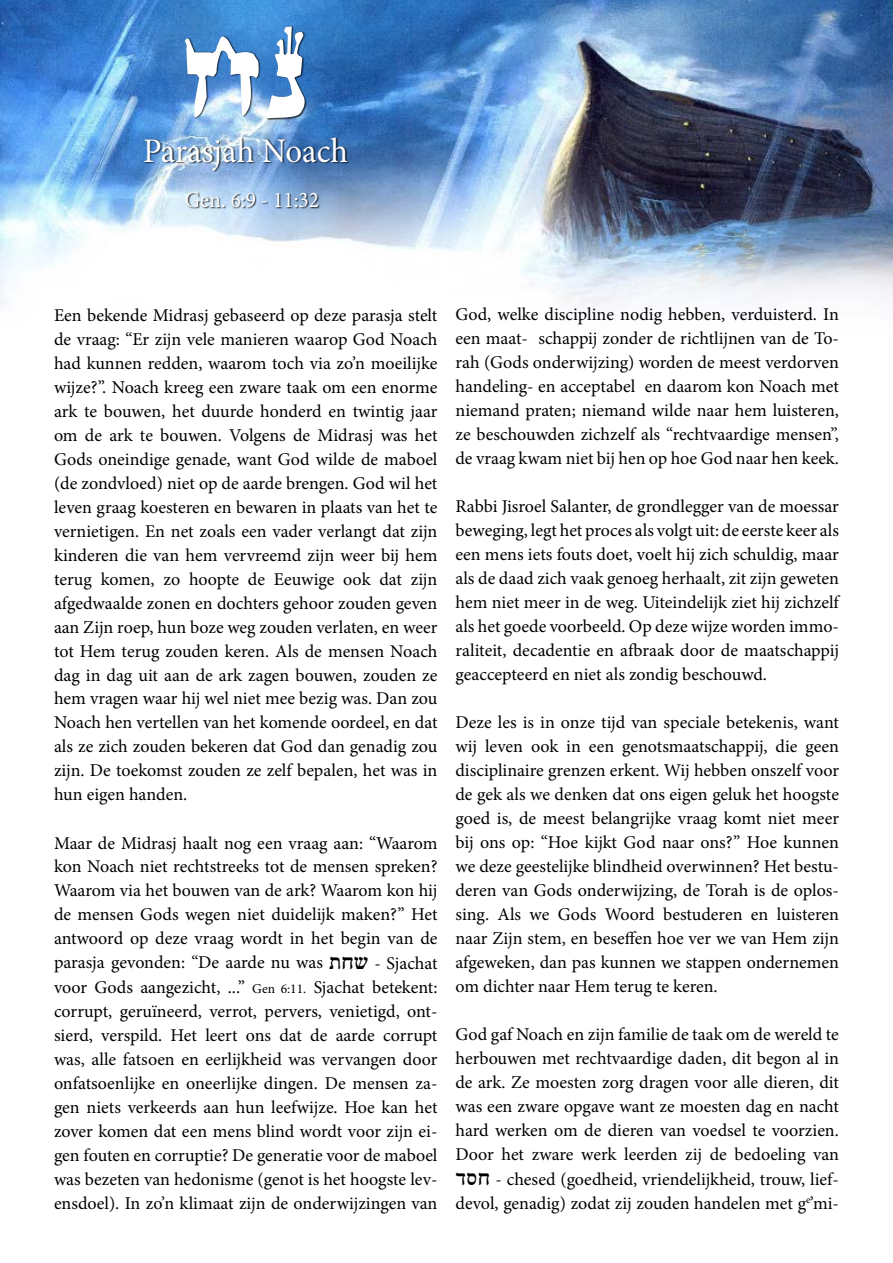
<style>
.page{position:relative;width:893px;height:1263px;background:#fff}
.page>*{position:absolute;margin:0;border:0;box-sizing:border-box;transform-origin:0 0}
.t1{font:150.45px "Rmz Sofer";color:#fff;scale:.95 1}
.t2{font:34.5px "Minion Pro";letter-spacing:-.005em;color:#fff;scale:.95 1}
.t3{font:22.35px "Minion Pro";color:#fff;scale:.95 1}
.t4{font:18px/24px "Minion Pro";color:#000;text-align:justify}
.s1{font-family:"Frank Ruehl";font-size:25.5px}
.s2{font-size:13.5px}
</style>
<div class="page">
<img style="left:0;top:0;width:893px;height:306px">
<div style="left:144px;top:26px;width:206px;height:183px;background:#000;opacity:.75"></div>
<h1 class="t1" style="left:182px;top:-3px;width:135px">נח</h1>
<h2 class="t2" style="left:143px;top:128px;width:217px">Parasjah Noach</h2>
<p class="t3" style="left:185px;top:185px;width:143px">Gen. 6:9 - 11:32</p>
<p class="t4" style="left:54px;top:303px;width:385px">Een bekende Midrasj gebaseerd op deze parasja stelt de vraag: “Er zijn vele manieren waarop God Noach had kunnen redden, waarom toch via zo’n moeilijke wijze?”. Noach kreeg een zware taak om een enorme ark te bouwen, het duurde honderd en twintig jaar om de ark te bouwen. Volgens de Midrasj was het Gods oneindige genade, want God wilde de maboel (de zondvloed) niet op de aarde brengen. God wil het leven graag koesteren en bewaren in plaats van het te vernietigen. En net zoals een vader verlangt dat zijn kinderen die van hem vervreemd zijn weer bij hem terug komen, zo hoopte de Eeuwige ook dat zijn afgedwaalde zonen en dochters gehoor zouden geven aan Zijn roep, hun boze weg zouden verlaten, en weer tot Hem terug zouden keren. Als de mensen Noach dag in dag uit aan de ark zagen bouwen, zouden ze hem vragen waar hij wel niet mee bezig was. Dan zou Noach hen vertellen van het komende oordeel, en dat als ze zich zouden bekeren dat God dan genadig zou zijn. De toekomst zouden ze zelf bepalen, het was in hun eigen handen.</p>
<p class="t4" style="left:54px;top:831px;width:385px">Maar de Midrasj haalt nog een vraag aan: “Waarom kon Noach niet rechtstreeks tot de mensen spreken?<br>Waarom via het bouwen van de ark? Waarom kon hij de mensen Gods wegen niet duidelijk maken?” Het antwoord op deze vraag wordt in het begin van de parasja gevonden: “De aarde nu was <span class="s1">שחת</span> - Sjachat voor Gods aangezicht, ...” <span class="s2">Gen 6:11.</span> Sjachat betekent: corrupt, geruïneerd, verrot, pervers, venietigd, ont&shy;sierd, verspild. Het leert ons dat de aarde corrupt was, alle fatsoen en eerlijkheid was vervangen door onfatsoenlijke en oneerlijke dingen. De mensen za&shy;gen niets verkeerds aan hun leefwijze. Hoe kan het zover komen dat een mens blind wordt voor zijn ei&shy;gen fouten en corruptie? De generatie voor de maboel was bezeten van hedonisme (genot is het hoogste lev&shy;ensdoel). In zo’n klimaat zijn de onderwijzingen van</p>
<p class="t4" style="left:455px;top:303px;width:385px">God, welke discipline nodig hebben, verduisterd. In een maat- schappij zonder de richtlijnen van de To&shy;rah (Gods onderwijzing) worden de meest verdorven handeling- en acceptabel en daarom kon Noach met niemand praten; niemand wilde naar hem luisteren, ze beschouwden zichzelf als “rechtvaardige mensen”, de vraag kwam niet bij hen op hoe God naar hen keek.</p>
<p class="t4" style="left:455px;top:495px;width:385px">Rabbi Jisroel Salanter, de grondlegger van de moessar beweging, legt het proces als volgt uit: de eerste keer als een mens iets fouts doet, voelt hij zich schuldig, maar als de daad zich vaak genoeg herhaalt, zit zijn geweten hem niet meer in de weg. Uiteindelijk ziet hij zichzelf als het goede voorbeeld. Op deze wijze worden immo&shy;raliteit, decadentie en afbraak door de maatschappij geaccepteerd en niet als zondig beschouwd.</p>
<p class="t4" style="left:455px;top:711px;width:385px">Deze les is in onze tijd van speciale betekenis, want wij leven ook in een genotsmaatschappij, die geen disciplinaire grenzen erkent. Wij hebben onszelf voor de gek als we denken dat ons eigen geluk het hoogste goed is, de meest belangrijke vraag komt niet meer bij ons op: “Hoe kijkt God naar ons?” Hoe kunnen we deze geestelijke blindheid overwinnen? Het bestu&shy;deren van Gods onderwijzing, de Torah is de oplos&shy;sing. Als we Gods Woord bestuderen en luisteren naar Zijn stem, en beseffen hoe ver we van Hem zijn afgeweken, dan pas kunnen we stappen ondernemen om dichter naar Hem terug te keren.</p>
<p class="t4" style="left:455px;top:1023px;width:385px">God gaf Noach en zijn familie de taak om de wereld te herbouwen met rechtvaardige daden, dit begon al in de ark. Ze moesten zorg dragen voor alle dieren, dit was een zware opgave want ze moesten dag en nacht hard werken om de dieren van voedsel te voorzien.<br>Door het zware werk leerden zij de bedoeling van<br><span class="s1">חסד</span> - chesed (goedheid, vriendelijkheid, trouw, lief&shy;devol, genadig) zodat zij zouden handelen met g<sup>e</sup> mi-</p>
<p class="t4" style="left:810px;top:1191px;width:6px">’</p>
</div>
